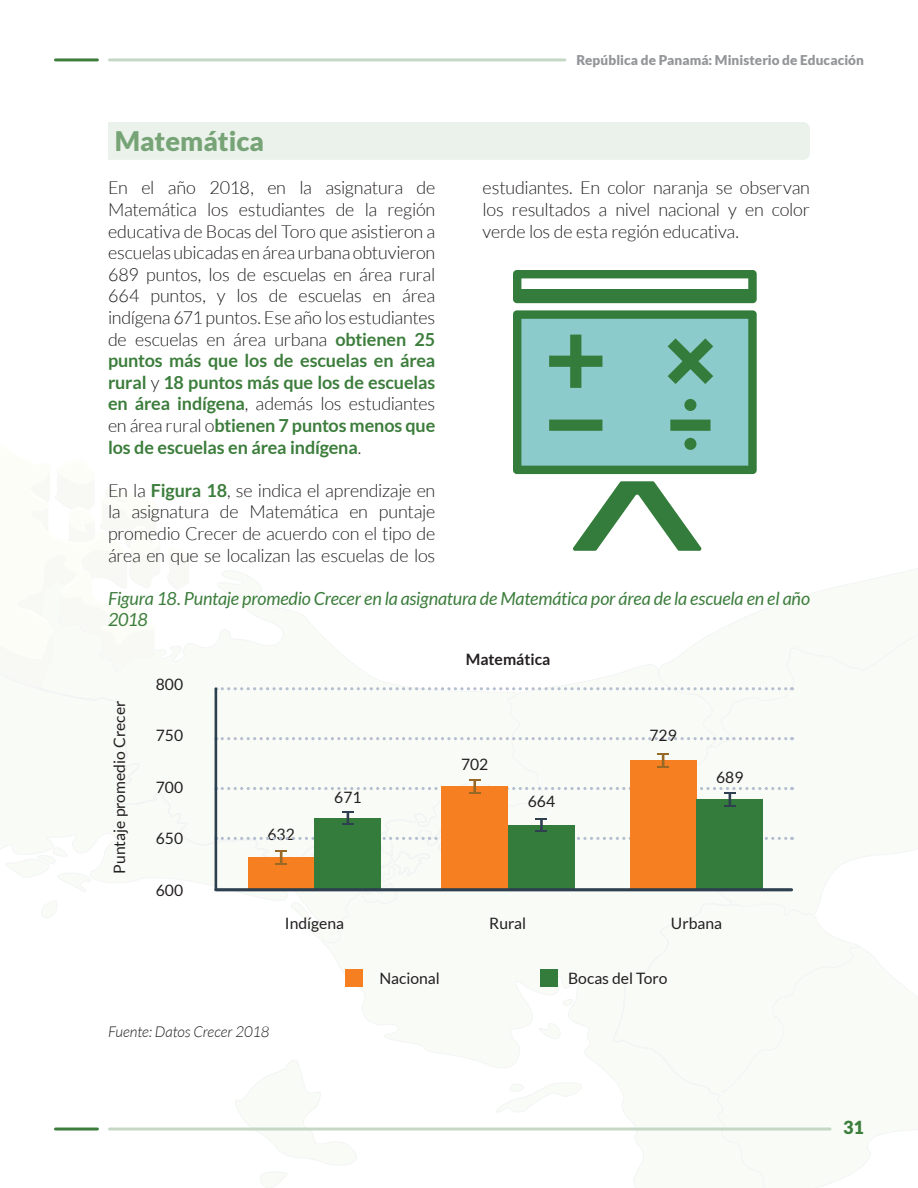
<style>
.page{position:relative;width:918px;height:1188px;background:#fff}
.page>*{position:absolute;margin:0;border:0;box-sizing:border-box;transform-origin:0 0}
.Materias{font:900 27px "Lato";color:#77a477}
.Cuerpos_de_texto_2_c{font:300 18px/21.6px "Lato";letter-spacing:-.015em;color:#231f20;text-align:justify}
.Figuras{font:italic 18px/21.6px "Lato";letter-spacing:-.01em;color:#3c7d3c}
.t1{font:900 18px "Lato";color:#3c7d3c}
.t2{font:15.75px "Lato";color:#231f20}
.t3{font:700 15.75px "Lato";color:#231f20}
.Fuentes_Tablas_figur{font:italic 300 15px "Lato";letter-spacing:-.005em;color:#231f20}
.t4{font:900 13.5px "Lato";letter-spacing:.005em;color:#939598}
.s1{font-weight:700;color:#3c7d3c}
</style>
<div class="page">
<svg style="left:328px;top:664px;width:389px;height:518px;fill:#f9fcf6"></svg>
<svg style="left:675px;top:634px;width:243px;height:281px;fill:#f9fcf6"></svg>
<svg style="left:3px;top:844px;width:377px;height:99px"></svg>
<svg style="left:15px;top:571px;width:532px;height:295px;fill:#f9fcf6"></svg>
<svg style="left:6px;top:846px;width:85px;height:46px"></svg>
<svg style="left:235px;top:1060px;width:123px;height:128px"></svg>
<svg style="left:717px;top:947px;width:200px;height:241px;fill:#f9fcf6"></svg>
<svg style="left:359px;top:592px;width:15px;height:8px"></svg>
<svg style="left:160px;top:571px;width:29px;height:88px"></svg>
<svg style="left:0;top:496px;width:160px;height:191px"></svg>
<svg style="left:166px;top:571px;width:24px;height:19px"></svg>
<hr style="left:110px;top:58px;width:455px;height:3px;background:#c5d8c5">
<hr style="left:110px;top:1128px;width:720px;height:3px;background:#c5d8c5">
<hr style="left:56px;top:58px;width:41px;height:3px;background:#3c7d3c">
<hr style="left:56px;top:1128px;width:41px;height:3px;background:#3c7d3c">
<svg style="left:216px;top:687px;width:577px;height:3px"></svg>
<svg style="left:217px;top:737px;width:576px;height:3px"></svg>
<div style="left:345px;top:969px;width:18px;height:18px;background:#f57f21"></div>
<div style="left:541px;top:969px;width:17px;height:18px;background:#337c3b"></div>
<hr style="left:215px;top:689px;width:2px;height:201px;background:#2e404f">
<div style="left:630px;top:761px;width:66px;height:129px;background:#f57f21"></div>
<svg style="left:657px;top:753px;width:12px;height:15px"></svg>
<svg style="left:216px;top:779px;width:577px;height:140px"></svg>
<hr style="left:216px;top:888px;width:576px;height:3px;background:#2e404f">
<div style="left:108px;top:122px;width:702px;height:38px;background:#ebf2eb"></div>
<svg style="left:513px;top:270px;width:244px;height:33px"></svg>
<svg style="left:513px;top:310px;width:244px;height:164px;background:#79baad"></svg>
<div style="left:570px;top:335px;width:11px;height:53px;background:#337c3b"></div>
<div style="left:549px;top:356px;width:53px;height:11px;background:#337c3b"></div>
<div style="left:549px;top:420px;width:53px;height:11px;background:#337c3b"></div>
<div style="left:684px;top:399px;width:12px;height:12px;background:#337c3b;border-radius:50%"></div>
<div style="left:684px;top:438px;width:12px;height:12px;background:#337c3b;border-radius:50%"></div>
<svg style="left:573px;top:481px;width:129px;height:70px"></svg>
<div style="left:516px;top:289px;width:237px;height:12px;background:#337c3b"></div>
<p class="Materias" style="left:115px;top:125px;width:151px">Matemática</p>
<p class="Cuerpos_de_texto_2_c" style="left:108px;top:177px;width:329px">En el año 2018, en la asignatura de Matemática los estudiantes de la región educativa de Bocas del Toro que asistieron a escuelas ubicadas en área urbana obtuvieron 689 puntos, los de escuelas en área rural 664 puntos, y los de escuelas en área indígena 671 puntos. Ese año los estudiantes de escuelas en área urbana <span class="s1">obtienen 25 puntos más que los de escuelas en área rural</span> y <span class="s1">18 puntos más que los de escuelas en área indígena</span>, además los estudiantes en área rural o<span class="s1">btienen 7 puntos menos que los de escuelas en área indígena</span>.</p>
<p class="Cuerpos_de_texto_2_c" style="left:108px;top:480px;width:329px">En la <span class="s1">Figura 18</span>, se indica el aprendizaje en la asignatura de Matemática en puntaje promedio Crecer de acuerdo con el tipo de área en que se localizan las escuelas de los</p>
<p class="t4" style="left:576px;top:53px;width:289px">República de Panamá: Ministerio de Educación</p>
<p class="Cuerpos_de_texto_2_c" style="left:483px;top:177px;width:329px">estudiantes. En color naranja se observan los resultados a nivel nacional y en color verde los de esta región educativa.</p>
<p class="Figuras" style="left:108px;top:588px;width:704px">Figura 18. Puntaje promedio Crecer en la asignatura de Matemática por área de la escuela en el año<br>2018</p>
<p class="t2" style="left:111px;top:874px;width:174px;rotate:-90deg">Puntaje promedio Crecer</p>
<p class="t2" style="left:156px;top:676px;width:29px">800</p>
<p class="t2" style="left:156px;top:727px;width:29px">750</p>
<p class="t2" style="left:156px;top:778px;width:29px">700</p>
<p class="t2" style="left:156px;top:830px;width:29px">650</p>
<p class="t2" style="left:156px;top:881px;width:29px">600</p>
<p class="t2" style="left:268px;top:826px;width:29px">632</p>
<p class="t3" style="left:466px;top:651px;width:86px">Matemática</p>
<p class="t2" style="left:461px;top:756px;width:29px">702</p>
<p class="t2" style="left:334px;top:789px;width:29px">671</p>
<p class="t2" style="left:528px;top:793px;width:29px">664</p>
<p class="t2" style="left:649px;top:727px;width:29px">729</p>
<p class="t2" style="left:716px;top:769px;width:29px">689</p>
<p class="t2" style="left:285px;top:914px;width:61px">Indígena</p>
<p class="t2" style="left:489px;top:914px;width:38px">Rural</p>
<p class="t2" style="left:671px;top:914px;width:53px">Urbana</p>
<p class="t2" style="left:379px;top:969px;width:62px">Nacional</p>
<p class="t2" style="left:568px;top:969px;width:101px">Bocas del Toro</p>
<p class="Fuentes_Tablas_figur" style="left:108px;top:1023px;width:163px">Fuente: Datos Crecer 2018</p>
<p class="t1" style="left:843px;top:1117px;width:22px">31</p>
</div>
